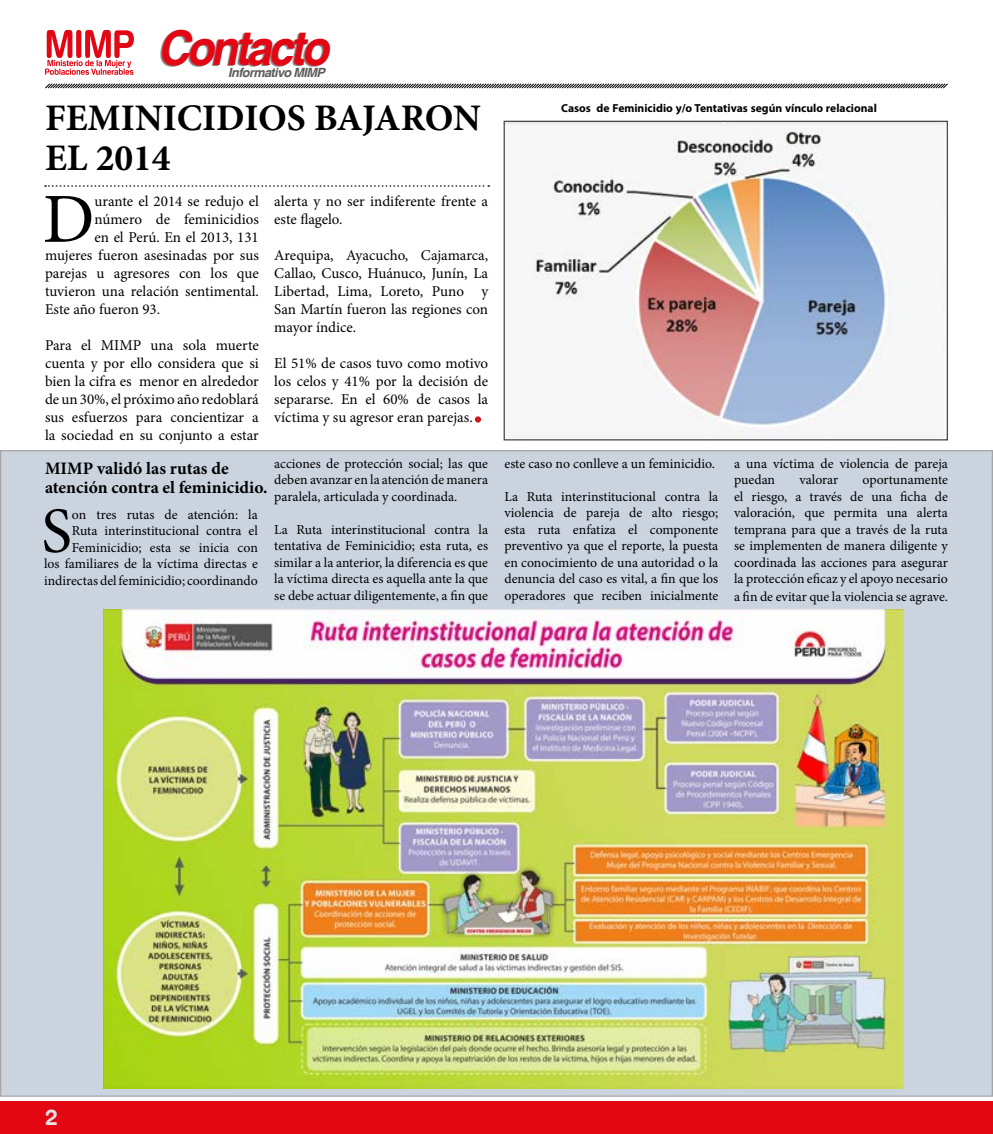
<style>
.page{position:relative;width:993px;height:1134px;background:#fff}
.page>*{position:absolute;margin:0;border:0;box-sizing:border-box;transform-origin:0 0}
.t1{font:70.38px "Minion Pro";color:#000}
.t2{font:64.5px "Minion Pro";color:#000}
.t3{font:italic 700 48.12px "Helvetica";letter-spacing:-.07em;color:#e30613;scale:.93 1}
.t4{font:700 37.5px/40px "Minion Pro";color:#000}
.t5{font:22.5px "Swiss 721 BT Bold Rounded";color:#e3e3e3}
.t6{font:700 17.5px/18.8px "Minion Pro";color:#000}
.t7{font:700 16.25px "Myriad Arabic";color:#000}
.t8{font:15px/18px "Minion Pro";color:#000;text-align:justify}
.t9{font:13.75px/16.5px "Minion Pro";color:#000;text-align:justify}
.t10{font:italic 700 12.75px "Helvetica";letter-spacing:-.05em;color:#5c5c5b}
</style>
<div class="page">
<div style="left:0;top:1102px;width:992px;height:32px;background:#e30613"></div>
<svg style="left:45px;top:30px;width:89px;height:45px"></svg>
<svg style="left:45px;top:83px;width:903px;height:6px"></svg>
<div style="left:1px;top:451px;width:991px;height:645px;background:#cbd3df"></div>
<svg style="left:992px;top:450px;width:1px;height:639px"></svg>
<svg style="left:45px;top:185px;width:444px;height:2px"></svg>
<img style="left:104px;top:610px;width:798px;height:479px">
<img style="left:505px;top:121px;width:443px;height:319px">
<div style="left:503px;top:121px;width:444px;height:319px;border:1px solid #454444"></div>
<div style="left:474px;top:416px;width:7px;height:7px;border:2px solid #cd171a;border-radius:50%"></div>
<h3 class="t3" style="left:157px;top:19px;width:185px">Contacto</h3>
<p class="t10" style="left:228px;top:65px;width:98px">Informativo MIMP</p>
<h3 class="t4" style="left:45px;top:98px;width:437px">FEMINICIDIOS BAJARON<br>EL 2014</h3>
<h1 class="t1" style="left:43px;top:172px;width:53px">D</h1>
<p class="t8" style="left:94px;top:192px;width:166px">urante el 2014 se redujo el</p>
<p class="t8" style="left:94px;top:210px;width:166px">número de feminicidios</p>
<p class="t8" style="left:94px;top:228px;width:166px">en el Perú. En el 2013, 131</p>
<p class="t8" style="left:45px;top:246px;width:215px">mujeres fueron asesinadas por sus</p>
<p class="t8" style="left:45px;top:264px;width:215px">parejas u agresores con los que</p>
<p class="t8" style="left:45px;top:282px;width:215px">tuvieron una relación sentimental.</p>
<p class="t8" style="left:45px;top:300px;width:117px">Este año fueron 93.</p>
<p class="t8" style="left:45px;top:336px;width:215px">Para el MIMP una sola muerte cuenta y por ello considera que si bien la cifra es menor en alrededor de un 30%, el próximo año redoblará sus esfuerzos para concientizar a la sociedad en su conjunto a estar</p>
<p class="t8" style="left:274px;top:192px;width:215px">alerta y no ser indiferente frente a este flagelo.</p>
<p class="t8" style="left:274px;top:246px;width:215px">Arequipa, Ayacucho, Cajamarca, Callao, Cusco, Huánuco, Junín, La Libertad, Lima, Loreto, Puno y San Martín fueron las regiones con mayor índice.</p>
<p class="t8" style="left:274px;top:354px;width:215px">El 51% de casos tuvo como motivo los celos y 41% por la decisión de separarse. En el 60% de casos la víctima y su agresor eran parejas.</p>
<p class="t9" style="left:274px;top:455px;width:215px">acciones de protección social; las que deben avanzar en la atención de manera paralela, articulada y coordinada.</p>
<p class="t9" style="left:274px;top:521px;width:215px">La Ruta interinstitucional contra la tentativa de Feminicidio; esta ruta, es similar a la anterior, la diferencia es que la víctima directa es aquella ante la que se debe actuar diligentemente, a fin que</p>
<p class="t6" style="left:45px;top:459px;width:224px">MIMP validó las rutas de atención contra el feminicidio.</p>
<h2 class="t2" style="left:41px;top:488px;width:32px">S</h2>
<p class="t9" style="left:44px;top:506px;width:215px;text-align:right">on tres rutas de atención: la Ruta interinstitucional contra el Feminicidio; esta se inicia con<br>los familiares de la víctima directas e indirectas del feminicidio; coordinando</p>
<p class="t7" style="left:561px;top:97px;width:317px">Casos de Feminicidio y/o Tentativas según vínculo relacional</p>
<p class="t9" style="left:504px;top:455px;width:212px">este caso no conlleve a un feminicidio.</p>
<p class="t9" style="left:504px;top:488px;width:215px">La Ruta interinstitucional contra la violencia de pareja de alto riesgo; esta ruta enfatiza el componente preventivo ya que el reporte, la puesta en conocimiento de una autoridad o la denuncia del caso es vital, a fin que los operadores que reciben inicialmente</p>
<p class="t9" style="left:733px;top:455px;width:215px">a una víctima de violencia de pareja puedan</p>
<p class="t9" style="left:799px;top:472px;width:40px">valorar</p>
<p class="t9" style="left:733px;top:472px;width:215px;text-indent:128px">oportunamente el riesgo, a través de una ficha de valoración, que permita una alerta temprana para que a través de la ruta se implementen de manera diligente y coordinada las acciones para asegurar la protección eficaz y el apoyo necesario</p>
<p class="t9" style="left:733px;top:589px;width:215px">a fin de evitar que la violencia se agrave.</p>
<h3 class="t5" style="left:45px;top:1103px;width:14px">2</h3>
</div>
